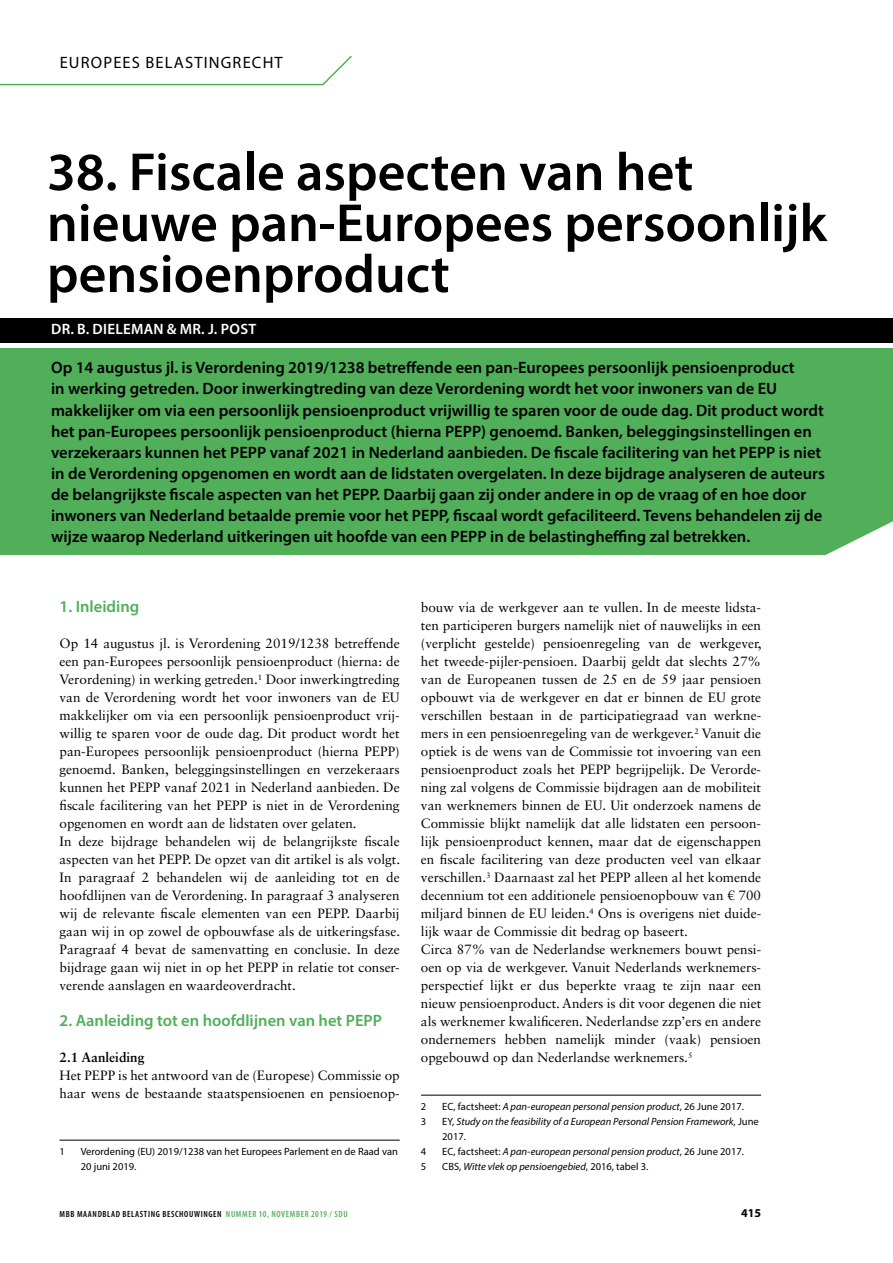
<style>
.page{position:relative;width:893px;height:1263px;background:#fff}
.page>*{position:absolute;margin:0;border:0;box-sizing:border-box;transform-origin:0 0}
.t1{font:600 54px/51px "Myriad Pro";color:#000}
.t2{font:600 16.5px/21px "Myriad Pro";color:#000}
.t3{font:600 16.5px "Myriad Pro";color:#51af5a}
.t4{font:16.5px "Myriad Pro";color:#000}
.t5{font:600 15px "Myriad Pro";letter-spacing:.02em;color:#fff}
.t6{font:13.5px/18px "Sabon LT Std";color:#000}
.t7{font:700 13.5px "Sabon LT Std";color:#000}
.t8{font:700 12px "Myriad Pro";color:#000}
.t9{font:italic 10.5px/15px "Myriad Pro";color:#000}
.t10{font:10.5px/15px "Myriad Pro";color:#000}
.t11{font:600 condensed 9px "Myriad Pro";letter-spacing:.07em;color:#000}
.s1{font-style:normal}
.s2{color:#51af5a}
</style>
<div class="page">
<div style="left:0;top:318px;width:893px;height:24px;background:#000"></div>
<svg style="left:0;top:55px;width:352px;height:31px"></svg>
<hr style="left:60px;top:1140px;width:340px;height:1px;background:#000">
<hr style="left:421px;top:1095px;width:340px;height:1px;background:#000">
<div style="left:0;top:348px;width:893px;height:206px;background:#51af5a"></div>
<svg style="left:816px;top:554px;width:77px;height:1px"></svg>
<p class="t4" style="left:60px;top:53px;width:21px">Europees</p>
<p class="t4" style="left:145px;top:53px;width:11px">belastingrecht</p>
<h1 class="t1" style="left:47px;top:145px;width:782px">38. Fiscale aspecten van het nieuwe pan-Europees persoonlijk pensioenproduct</h1>
<p class="t5" style="left:51px;top:320px;width:207px">DR. B. DIELEMAN &amp; MR. J. POST</p>
<p class="t2" style="left:51px;top:357px;width:775px">Op 14 augustus jl. is Verordening 2019/1238 betreffende een pan-Europees persoonlijk pensioenproduct<br>in werking getreden. Door inwerkingtreding van deze Verordening wordt het voor inwoners van de EU makkelijker om via een persoonlijk pensioenproduct vrijwillig te sparen voor de oude dag. Dit product wordt het pan-Europees persoonlijk pensioenproduct (hierna PEPP) genoemd. Banken, beleggingsinstellingen en verzekeraars kunnen het PEPP vanaf 2021 in Nederland aanbieden. De fiscale facilitering van het PEPP is niet in de Verordening opgenomen en wordt aan de lidstaten overgelaten. In deze bijdrage analyseren de auteurs de belangrijkste fiscale aspecten van het PEPP. Daarbij gaan zij onder andere in op de vraag of en hoe door inwoners van Nederland betaalde premie voor het PEPP, fiscaal wordt gefaciliteerd. Tevens behandelen zij de wijze waarop Nederland uitkeringen uit hoofde van een PEPP in de belastingheffing zal betrekken.</p>
<p class="t3" style="left:60px;top:596px;width:81px">1. Inleiding</p>
<p class="t6" style="left:60px;top:634px;width:342px">Op 14 augustus jl. is Verordening 2019/1238 betreffende een pan-Europees persoonlijk pensioenproduct (hierna: de Verordening) in werking getreden.<sup>1</sup> Door inwerkingtreding van de Verordening wordt het voor inwoners van de EU makkelijker om via een persoonlijk pensioenproduct vrij&shy;willig te sparen voor de oude dag. Dit product wordt het pan-Europees persoonlijk pensioenproduct (hierna PEPP) genoemd. Banken, beleggingsinstellingen en verzekeraars kunnen het PEPP vanaf 2021 in Nederland aanbieden. De fiscale facilitering van het PEPP is niet in de Verordening opgenomen en wordt aan de lidstaten over gelaten.<br>In deze bijdrage behandelen wij de belangrijkste fiscale aspecten van het PEPP. De opzet van dit artikel is als volgt.<br>In paragraaf 2 behandelen wij de aanleiding tot en de hoofdlijnen van de Verordening. In paragraaf 3 analyseren wij de relevante fiscale elementen van een PEPP. Daarbij gaan wij in op zowel de opbouwfase als de uitkeringsfase.<br>Paragraaf 4 bevat de samenvatting en conclusie. In deze bijdrage gaan wij niet in op het PEPP in relatie tot conser&shy;verende aanslagen en waardeoverdracht.</p>
<p class="t3" style="left:60px;top:1010px;width:324px">2. Aanleiding tot en hoofdlijnen van het PEPP</p>
<p class="t7" style="left:60px;top:1049px;width:87px">2.1 Aanleiding</p>
<p class="t6" style="left:60px;top:1066px;width:342px">Het PEPP is het antwoord van de (Europese) Commissie op haar wens de bestaande staatspensioenen en pensioenop-</p>
<p class="t10" style="left:60px;top:1144px;width:7px">1</p>
<p class="t10" style="left:81px;top:1144px;width:319px">Verordening (EU) 2019/1238 van het Europees Parlement en de Raad van<br>20 juni 2019.</p>
<p class="t6" style="left:421px;top:598px;width:342px">bouw via de werkgever aan te vullen. In de meeste lidsta&shy;ten participeren burgers namelijk niet of nauwelijks in een (verplicht gestelde) pensioenregeling van de werkgever, het tweede-pijler-pensioen. Daarbij geldt dat slechts 27% van de Europeanen tussen de 25 en de 59 jaar pensioen opbouwt via de werkgever en dat er binnen de EU grote verschillen bestaan in de participatiegraad van werkne&shy;mers in een pensioenregeling van de werkgever.<sup>2</sup> Vanuit die optiek is de wens van de Commissie tot invoering van een pensioenproduct zoals het PEPP begrijpelijk. De Verorde&shy;ning zal volgens de Commissie bijdragen aan de mobiliteit van werknemers binnen de EU. Uit onderzoek namens de Commissie blijkt namelijk dat alle lidstaten een persoon&shy;lijk pensioenproduct kennen, maar dat de eigenschappen en fiscale facilitering van deze producten veel van elkaar verschillen.<sup>3</sup> Daarnaast zal het PEPP alleen al het komende decennium tot een additionele pensioenopbouw van € 700 miljard binnen de EU leiden.<sup>4</sup> Ons is overigens niet duide&shy;lijk waar de Commissie dit bedrag op baseert.<br>Circa 87% van de Nederlandse werknemers bouwt pensi&shy;oen op via de werkgever. Vanuit Nederlands werknemers&shy;perspectief lijkt er dus beperkte vraag te zijn naar een nieuw pensioenproduct. Anders is dit voor degenen die niet als werknemer kwalificeren. Nederlandse zzp’ers en andere ondernemers hebben namelijk minder (vaak) pensioen opgebouwd op dan Nederlandse werknemers.<sup>5</sup></p>
<p class="t10" style="left:421px;top:1099px;width:7px">2</p>
<p class="t9" style="left:442px;top:1099px;width:303px"><span class="s1">EC, factsheet:</span> A pan-european personal pension product<span class="s1">, 26 June 2017.</span></p>
<p class="t10" style="left:421px;top:1114px;width:7px">3</p>
<p class="t9" style="left:442px;top:1114px;width:318px"><span class="s1">EY,</span> Study on the feasibility of a European Personal Pension Framework<span class="s1">, June<br>2017.</span></p>
<p class="t10" style="left:421px;top:1144px;width:7px">4</p>
<p class="t9" style="left:442px;top:1144px;width:303px"><span class="s1">EC, factsheet:</span> A pan-european personal pension product<span class="s1">, 26 June 2017.</span></p>
<p class="t10" style="left:421px;top:1159px;width:7px">5</p>
<p class="t9" style="left:442px;top:1159px;width:208px"><span class="s1">CBS,</span> Witte vlek op pensioengebied<span class="s1">, 2016, tabel 3.</span></p>
<p class="t11" style="left:60px;top:1208px;width:280px">MBB MAANDBLAD BELASTING BESCHOUWINGEN <span class="s2">NUMMER 10, NOVEMBER 2019 / SDU</span></p>
<p class="t8" style="left:741px;top:1205px;width:21px">415</p>
</div>
